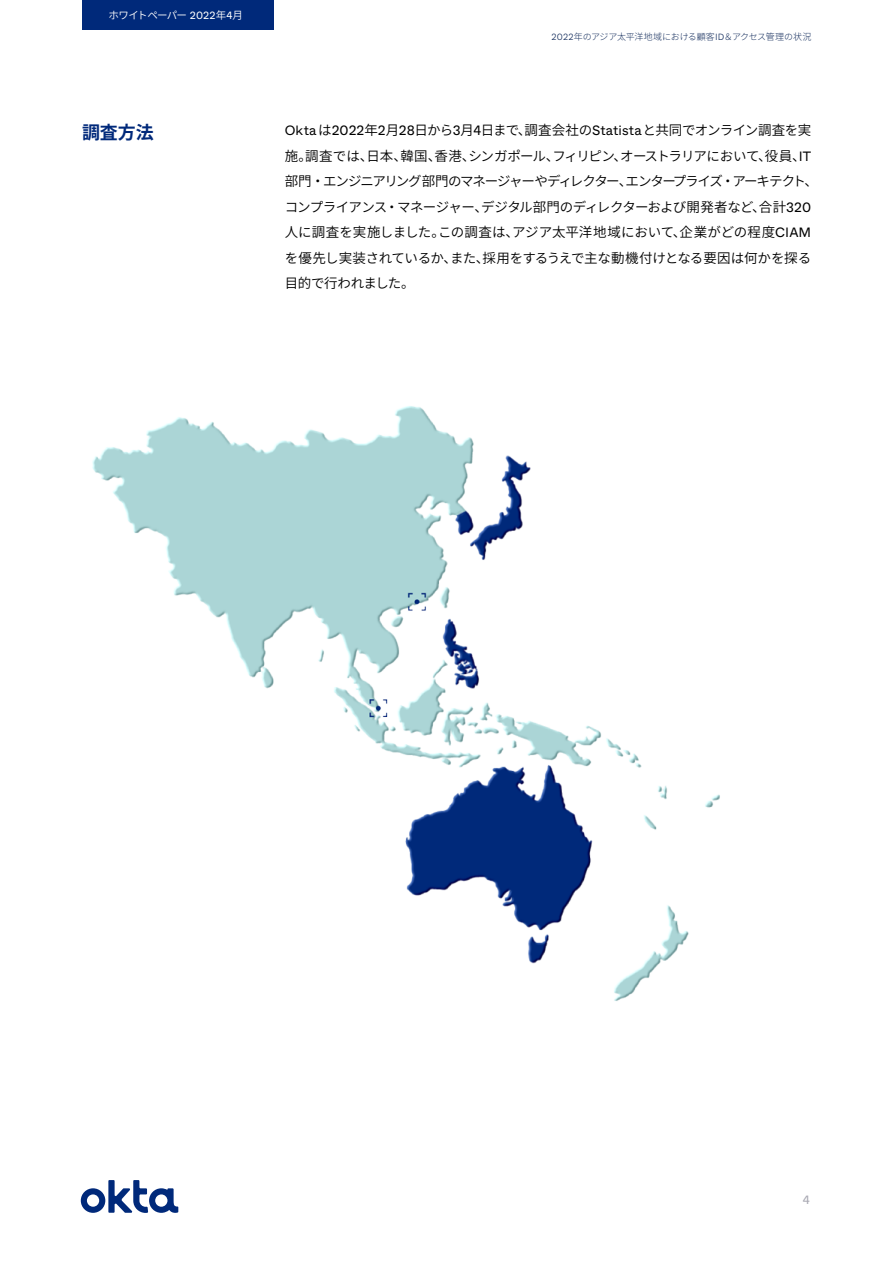
<style>
.page{position:relative;width:893px;height:1263px;background:#fff}
.page>*{position:absolute;margin:0;border:0;box-sizing:border-box;transform-origin:0 0}
.t1{font:700 18px "Noto Sans CJ Kjp";color:#00297a}
.t2{font:600 13.5px/25.5px "Noto Sans CJ Kjp";letter-spacing:-.035em;color:#000}
.t3{font:600 13.5px "Noto Sans CJ Kjp";letter-spacing:-.085em;color:#000}
.t4{font:600 13.5px "Noto Sans CJ Kjp";letter-spacing:-.055em;color:#000}
.t5{font:600 13.5px "Noto Sans CJ Kjp";letter-spacing:-.015em;color:#000}
.t6{font:600 13.5px "Noto Sans CJ Kjp";letter-spacing:.005em;color:#000}
.t7{font:600 13.5px "Noto Sans CJ Kjp";letter-spacing:-.01em;color:#000}
.t8{font:13.5px "ABC Whyte";color:#000}
.t9{font:12px "ABC Whyte";color:#aaaab4}
.t10{font:600 10.5px "Noto Sans CJ Kjp";letter-spacing:-.06em;color:#fff}
.t11{font:300 9px "Noto Sans CJ Kjp";letter-spacing:-.015em;color:#152e5d}
.s1{font-family:"ABC Whyte";font-weight:400}
.s2{font-family:"ABC Whyte"}
</style>
<div class="page">
<div style="left:82px;top:0;width:192px;height:30px;background:#00297a"></div>
<svg style="left:81px;top:1180px;width:97px;height:33px"></svg>
<img style="left:92px;top:406px;width:628px;height:595px">
<p class="t10" style="left:108px;top:9px;width:136px">ホワイトペーパー <span class="s1">2022</span>年月<span class="s1">4</span></p>
<h1 class="t1" style="left:82px;top:122px;width:73px">調査方法</h1>
<p class="t11" style="left:551px;top:32px;width:262px"><span class="s2">2022</span>年のアジア太平洋地域における顧客<span class="s2">ID</span>＆アクセス管理の状況</p>
<p class="t2" style="left:285px;top:118px;width:528px"><span class="s1">Okta</span>は<span class="s1">2022</span>年月<span class="s1">2 28</span>日から月<span class="s1">3 4</span>日まで調査会社の<span class="s1">Statista</span>と共同でオンライン調査を実</p>
<p class="t2" style="left:518px;top:118px;width:15px">、</p>
<p class="t2" style="left:469px;top:143px;width:92px">シンガポール、</p>
<p class="t2" style="left:285px;top:143px;width:29px">施。</p>
<p class="t2" style="left:305px;top:143px;width:69px">調査では、</p>
<p class="t2" style="left:400px;top:143px;width:42px">韓国、</p>
<p class="t4" style="left:552px;top:148px;width:255px">フィリピンオーストラリアにおいて役員、</p>
<p class="t2" style="left:366px;top:143px;width:42px">日本、</p>
<p class="t2" style="left:434px;top:143px;width:42px">香港、</p>
<p class="t8" style="left:799px;top:145px;width:14px">IT</p>
<p class="t2" style="left:613px;top:143px;width:15px">、</p>
<p class="t2" style="left:758px;top:143px;width:15px">、</p>
<p class="t3" style="left:285px;top:174px;width:452px">部門・エンジニアリング部門のマネージャーやディレクターエンタープライズ・</p>
<p class="t2" style="left:733px;top:169px;width:87px">アーキテクト、</p>
<p class="t2" style="left:481px;top:169px;width:332px;text-indent:138px">、<br>デジタル部門のディレクターおよび開発者など合計<span class="s1">320</span></p>
<p class="t4" style="left:285px;top:199px;width:104px">コンプライアンス</p>
<p class="t2" style="left:385px;top:194px;width:104px">・マネージャー、</p>
<p class="t2" style="left:752px;top:194px;width:15px">、</p>
<p class="t6" style="left:512px;top:225px;width:300px">アジア太平洋地域において企業がどの程度<span class="s1">CIAM</span></p>
<p class="t7" style="left:285px;top:225px;width:162px">人に調査を実施しました。</p>
<p class="t2" style="left:438px;top:220px;width:82px">この調査は、</p>
<p class="t2" style="left:673px;top:220px;width:15px">、</p>
<p class="t2" style="left:285px;top:245px;width:174px">を優先し実装されているか、目的で行われました。</p>
<p class="t5" style="left:450px;top:250px;width:363px">また採用をするうえで主な動機付けとなる要因は何かを探る</p>
<p class="t2" style="left:476px;top:245px;width:15px">、</p>
<p class="t9" style="left:803px;top:1191px;width:9px">4</p>
</div>
